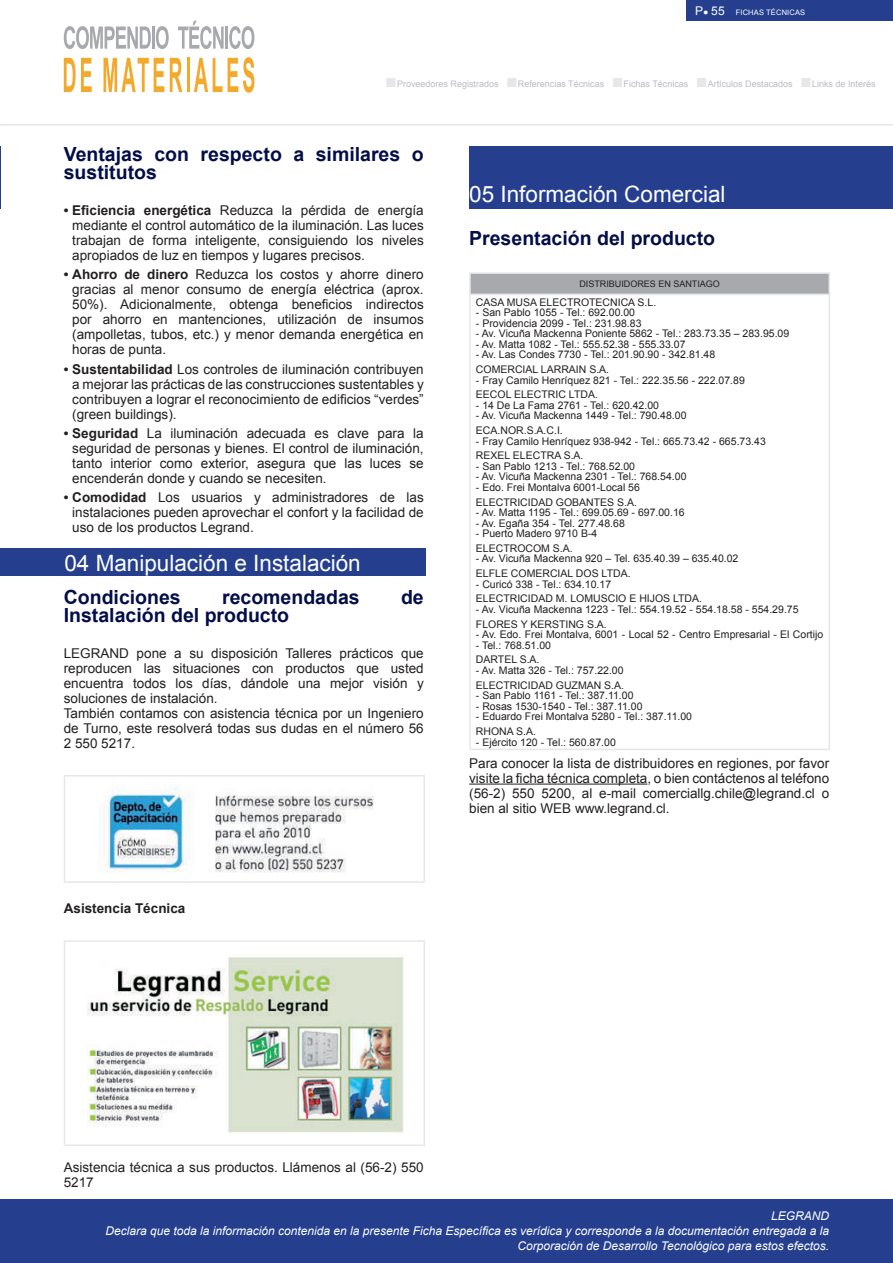
<style>
.page{position:relative;width:893px;height:1263px;background:#fff}
.page>*{position:absolute;margin:0;border:0;box-sizing:border-box;transform-origin:0 0}
.t1{font:22.5px "Arial";color:#fff}
.t2{font:700 19.5px/18px "Arial";color:#030e49}
.t3{font:13.5px/15px "Arial";color:#231f20;text-align:justify}
.t4{font:700 13.5px "Arial";color:#231f20}
.t5{font:italic 12px/15px "Arial";color:#fff;text-align:right}
.t6{font:10.5px/14.7px "Arial";color:#231f20}
.t7{font:9px "Arial";color:#b9bcc3}
.t8{font:9px "Arial";color:#231f20}
.t9{font:7.5px "Arial";letter-spacing:.02em;color:#fff}
.s1{font-size:12px}
.s2{font-size:9px}
.s3{font-size:19.5px;color:#e6e7e9}
.s4{font-weight:700}
</style>
<div class="page">
<div style="left:687px;top:0;width:206px;height:21px;background:#253f8e"></div>
<svg style="left:64px;top:26px;width:105px;height:23px"></svg>
<svg style="left:178px;top:21px;width:76px;height:28px"></svg>
<svg style="left:64px;top:58px;width:28px;height:34px"></svg>
<svg style="left:103px;top:58px;width:61px;height:34px"></svg>
<svg style="left:170px;top:58px;width:12px;height:34px"></svg>
<hr style="left:187px;top:58px;width:3px;height:34px;background:#f2a92c">
<svg style="left:194px;top:57px;width:60px;height:36px"></svg>
<hr style="left:0;top:124px;width:893px;height:2px;background:#e6e7e9">
<div style="left:0;top:1199px;width:893px;height:64px;background:#253f8e"></div>
<hr style="left:0;top:147px;width:1px;height:62px;background:#253f8e">
<hr style="left:64px;top:775px;width:361px;height:1px;background:#e6e7e9">
<hr style="left:64px;top:776px;width:1px;height:105px;background:#e6e7e9">
<hr style="left:423px;top:776px;width:2px;height:105px;background:#e6e7e9">
<hr style="left:64px;top:881px;width:361px;height:2px;background:#e6e7e9">
<img style="left:104px;top:787px;width:270px;height:86px">
<hr style="left:64px;top:940px;width:361px;height:2px;background:#e6e7e9">
<hr style="left:64px;top:942px;width:1px;height:202px;background:#e6e7e9">
<hr style="left:423px;top:942px;width:2px;height:202px;background:#e6e7e9">
<hr style="left:64px;top:1144px;width:361px;height:2px;background:#e6e7e9">
<img style="left:87px;top:957px;width:317px;height:176px">
<hr style="left:469px;top:783px;width:178px;height:1px;background:#231f20">
<div style="left:470px;top:273px;width:359px;height:21px;background:#a8a9ad"></div>
<hr style="left:469px;top:294px;width:361px;height:1px;background:#e6e7e9">
<hr style="left:469px;top:749px;width:361px;height:1px;background:#e6e7e9">
<hr style="left:469px;top:272px;width:361px;height:2px;background:#e6e7e9">
<hr style="left:469px;top:274px;width:2px;height:20px;background:#e6e7e9">
<hr style="left:469px;top:295px;width:2px;height:454px;background:#e6e7e9">
<hr style="left:828px;top:274px;width:2px;height:20px;background:#e6e7e9">
<hr style="left:828px;top:295px;width:2px;height:454px;background:#e6e7e9">
<div style="left:0;top:549px;width:425px;height:27px;background:#253f8e"></div>
<div style="left:469px;top:147px;width:424px;height:62px;background:#253f8e"></div>
<p class="t9" style="left:695px;top:7px;width:106px"><span class="s1">P</span><span class="s2">●</span> <span class="s1">55</span> FICHAS TÉCNICAS</p>
<p class="t7" style="left:385px;top:78px;width:492px"><span class="s3">■</span>Proveedores Registrados <span class="s3">■</span>Referencias Técnicas <span class="s3">■</span>Fichas Técnicas <span class="s3">■</span>Artículos Destacados <span class="s3">■</span>Links de I nterés</p>
<h2 class="t2" style="left:64px;top:146px;width:361px">Ventajas con respecto a similares o sustitutos</h2>
<p class="t3" style="left:72px;top:203px;width:353px;text-indent:-9px"><span class="s4">• Eficiencia energética</span> Reduzca la pérdida de energía mediante el control automático de la iluminación. Las luces trabajan de forma inteligente, consiguiendo los niveles apropiados de luz en tiempos y lugares precisos.</p>
<p class="t3" style="left:72px;top:267px;width:353px;text-indent:-9px"><span class="s4">• Ahorro de dinero</span> Reduzca los costos y ahorre dinero gracias al menor consumo de energía eléctrica (aprox.<br>50%). Adicionalmente, obtenga beneficios indirectos por ahorro en mantenciones, utilización de insumos (ampolletas, tubos, etc.) y menor demanda energética en horas de punta.</p>
<p class="t3" style="left:72px;top:362px;width:353px;text-indent:-9px"><span class="s4">• Sustentabilidad</span> Los controles de iluminación contribuyen a mejorar las prácticas de las construcciones sustentables y contribuyen a lograr el reconocimiento de edificios “verdes” (green buildings).</p>
<p class="t3" style="left:72px;top:426px;width:353px;text-indent:-9px"><span class="s4">• Seguridad</span> La iluminación adecuada es clave para la seguridad de personas y bienes. El control de iluminación, tanto interior como exterior, asegura que las luces se encenderán donde y cuando se necesiten.</p>
<p class="t3" style="left:72px;top:490px;width:353px;text-indent:-9px"><span class="s4">• Comodidad</span> Los usuarios y administradores de las instalaciones pueden aprovechar el confort y la facilidad de uso de los productos Legrand.</p>
<h1 class="t1" style="left:64px;top:549px;width:298px">04 Manipulación e I nstalación</h1>
<h2 class="t2" style="left:64px;top:588px;width:119px">Condiciones</h2>
<h2 class="t2" style="left:222px;top:588px;width:139px">recomendadas</h2>
<h2 class="t2" style="left:401px;top:588px;width:24px">de</h2>
<h2 class="t2" style="left:64px;top:606px;width:227px">Instalación del producto</h2>
<p class="t3" style="left:64px;top:646px;width:361px;text-align:left">LEGRAND pone a su disposición Talleres prácticos que reproducen las situaciones con productos que usted encuentra todos los días, dándole una mejor visión y soluciones de instalación.<br>También contamos con asistencia técnica por un I ngeniero de Turno, este resolverá todas sus dudas en el número 56<br>2 550 5217.</p>
<p class="t4" style="left:64px;top:899px;width:123px">Asistencia Técnica</p>
<h1 class="t1" style="left:469px;top:179px;width:258px">05 I nformación Comercial</h1>
<h2 class="t2" style="left:469px;top:230px;width:247px">Presentación del producto</h2>
<p class="t8" style="left:579px;top:278px;width:142px">Distribu idores en Santiago</p>
<p class="t6" style="left:476px;top:295px;width:16px">CASA</p>
<p class="t6" style="left:507px;top:295px;width:151px">MUSA ELECTROTECNICA S.L.</p>
<p class="t6" style="left:476px;top:305px;width:161px">- San Pablo 1055 - Tel.: 692.00.00</p>
<p class="t6" style="left:476px;top:316px;width:167px">- Providencia 2099 - Tel.: 231.98.83</p>
<p class="t6" style="left:476px;top:326px;width:315px">- Av. Vicuña Mackenna Poniente 5862 - Tel.: 283.73.35 – 283.95.09</p>
<p class="t6" style="left:476px;top:337px;width:211px">- Av. Matta 1082 - Tel.: 555.52.38 - 555.33.07</p>
<p class="t6" style="left:476px;top:347px;width:241px">- Av. Las Condes 7730 - Tel.: 201.90.90 - 342.81.48<br>COMERCIAL LARRAI N S.A.</p>
<p class="t6" style="left:476px;top:373px;width:270px">- Fray Camilo Henríquez 821 - Tel.: 222.35.56 - 222.07.89<br>EECOL ELECTRI C LTDA.</p>
<p class="t6" style="left:476px;top:398px;width:185px">- 14 De La Fama 2761 - Tel.: 620.42.00</p>
<p class="t6" style="left:476px;top:408px;width:212px">- Av. Vicuña Mackenna 1449 - Tel.: 790.48.00<br>ECA.NOR.S.A.C.I .</p>
<p class="t6" style="left:476px;top:434px;width:291px">- Fray Camilo Henríquez 938-942 - Tel.: 665.73.42 - 665.73.43<br>REXEL ELECTRA S.A.</p>
<p class="t6" style="left:476px;top:459px;width:161px">- San Pablo 1213 - Tel.: 768.52.00</p>
<p class="t6" style="left:476px;top:469px;width:212px">- Av. Vicuña Mackenna 2301 - Tel.: 768.54.00</p>
<p class="t6" style="left:476px;top:480px;width:165px">- Edo. Frei Montalva 6001-Local 56<br>ELECTRI CIDAD</p>
<p class="t6" style="left:556px;top:495px;width:83px">GOBANTES S.A.</p>
<p class="t6" style="left:476px;top:505px;width:210px">- Av. Matta 1195 - Tel.: 699.05.69 - 697.00.16</p>
<p class="t6" style="left:476px;top:516px;width:150px">- Av. Egaña 354 - Tel. 277.48.68</p>
<p class="t6" style="left:476px;top:526px;width:123px">- Puerto Madero 9710 B-4<br>ELECTROCOM S.A.</p>
<p class="t6" style="left:476px;top:551px;width:264px">- Av. Vicuña Mackenna 920 – Tel. 635.40.39 – 635.40.02<br>ELFLE COMERCIAL DOS</p>
<p class="t6" style="left:602px;top:566px;width:30px">LTDA.</p>
<p class="t6" style="left:476px;top:577px;width:137px">- Curicó 338 - Tel.: 634.10.17<br>ELECTRI CIDAD</p>
<p class="t6" style="left:556px;top:591px;width:148px">M. LOMUSCIO E HIJOS LTDA.</p>
<p class="t6" style="left:476px;top:602px;width:324px">- Av. Vicuña Mackenna 1223 - Tel.: 554.19.52 - 554.18.58 - 554.29.75<br>FLORES Y KERSTI NG S.A.</p>
<p class="t6" style="left:476px;top:627px;width:349px">- Av. Edo. Frei Montalva, 6001 - Local 52 - Centro Empresarial - El Cortijo</p>
<p class="t6" style="left:476px;top:638px;width:77px">- Tel.: 768.51.00<br>DARTEL S.A.</p>
<p class="t6" style="left:476px;top:663px;width:149px">- Av. Matta 326 - Tel.: 757.22.00<br>ELECTRI CIDAD</p>
<p class="t6" style="left:556px;top:678px;width:70px">GUZMAN S.A.</p>
<p class="t6" style="left:476px;top:688px;width:159px">- San Pablo 1161 - Tel.: 387.11.00</p>
<p class="t6" style="left:476px;top:699px;width:168px">- Rosas 1530-1540 - Tel.: 387.11.00</p>
<p class="t6" style="left:476px;top:709px;width:218px">- Eduardo Frei Montalva 5280 - Tel.: 387.11.00<br>RHONA S.A.</p>
<p class="t6" style="left:476px;top:734px;width:141px">- Ejército 120 - Tel.: 560.87.00</p>
<p class="t3" style="left:469px;top:755px;width:361px">Para conocer la lista de distribuidores en regiones, por favor visite la ficha técnica completa, o bien contáctenos al teléfono (56-2) 550 5200, al e-mail comerciallg.chile@legrand.cl o bien al sitio WEB www.legrand.cl.</p>
<p class="t3" style="left:64px;top:1160px;width:361px">Asistencia técnica a sus productos. Llámenos al (56-2) 550<br>5217</p>
<p class="t5" style="left:105px;top:1208px;width:725px">LEGRAND<br>Declara que toda la información contenida en la presente Ficha Específica es verídica y corresponde a la documentación entregada a la<br>Corporación de Desarrollo Tecnológico para estos efectos.</p>
</div>
